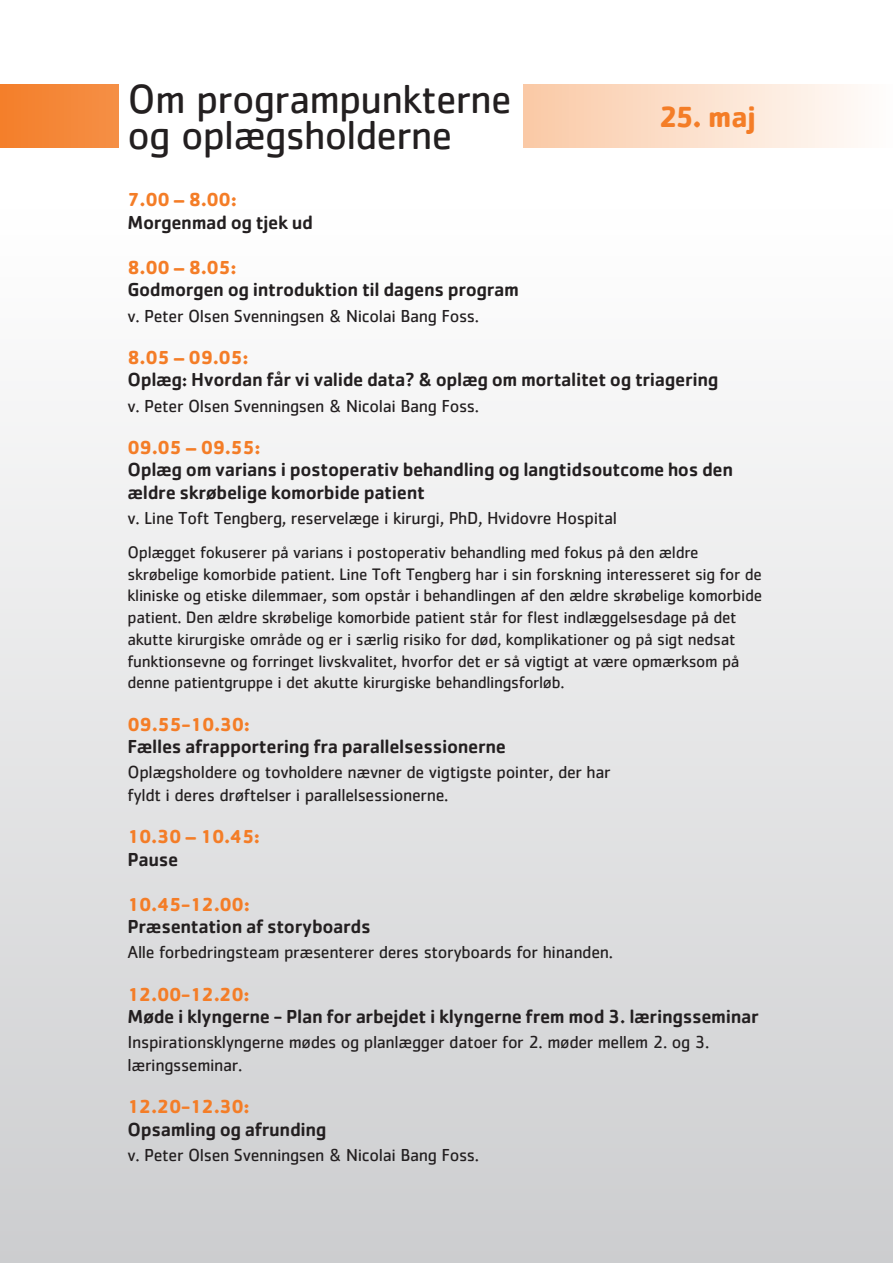
<style>
.page{position:relative;width:893px;height:1263px;background:#fff}
.page>*{position:absolute;margin:0;border:0;box-sizing:border-box;transform-origin:0 0}
.t1{font:42px "Cachet Std";letter-spacing:-.02em;color:#231f20}
.t2{font:700 30px "Cachet Pro";color:#f47d27}
.t3{font:500 19.5px/22.5px "Cachet Std";letter-spacing:-.02em;color:#231f20}
.t4{font:700 19.5px "Cachet Std";letter-spacing:-.02em;color:#f47d27}
.t5{font:18px/22.5px "Cachet Std";letter-spacing:-.02em;color:#231f20}
.t6{font:17.25px/21.8px "Cachet Std";letter-spacing:-.02em;color:#231f20}
</style>
<div class="page">
<div style="left:0;top:209px;width:893px;height:1054px;background:linear-gradient(to bottom,#fff,#cccdcf)"></div>
<svg style="left:0;top:84px;width:858px;height:64px;background:#f9c9a5"></svg>
<div style="left:119px;top:72px;width:404px;height:119px;background:#fff"></div>
<h1 class="t1" style="left:128px;top:74px;width:386px">Om programpunkterne</h1>
<h2 class="t2" style="left:660px;top:98px;width:97px">25. maj</h2>
<h1 class="t1" style="left:128px;top:110px;width:326px">og oplægsholderne</h1>
<p class="t4" style="left:128px;top:187px;width:111px">7.00 – 8.00:</p>
<p class="t3" style="left:128px;top:211px;width:187px">Morgenmad og tjek ud</p>
<p class="t4" style="left:128px;top:255px;width:111px">8.00 – 8.05:</p>
<p class="t3" style="left:128px;top:278px;width:393px">Godmorgen og introduktion til dagens program</p>
<p class="t5" style="left:128px;top:304px;width:353px">v. Peter Olsen Svenningsen &amp; Nicolai Bang Foss.</p>
<p class="t4" style="left:128px;top:345px;width:123px">8.05 – 09.05:</p>
<p class="t3" style="left:128px;top:368px;width:592px">Oplæg: Hvordan får vi valide data? &amp; oplæg om mortalitet og triagering</p>
<p class="t5" style="left:128px;top:394px;width:353px">v. Peter Olsen Svenningsen &amp; Nicolai Bang Foss.</p>
<p class="t4" style="left:128px;top:435px;width:135px">09.05 – 09.55:</p>
<p class="t3" style="left:128px;top:458px;width:607px">Oplæg om varians i postoperativ behandling og langtidsoutcome hos den ældre skrøbelige komorbide patient</p>
<p class="t5" style="left:128px;top:506px;width:491px">v. Line Toft Tengberg, reservelæge i kirurgi, PhD, Hvidovre Hospital</p>
<p class="t6" style="left:128px;top:541px;width:636px">Oplægget fokuserer på varians i postoperativ behandling med fokus på den ældre skrøbelige komorbide patient. Line Toft Tengberg har i sin forskning interesseret sig for de kliniske og etiske dilemmaer, som opstår i behandlingen af den ældre skrøbelige komorbide patient. Den ældre skrøbelige komorbide patient står for flest indlæggelsesdage på det akutte kirurgiske område og er i særlig risiko for død, komplikationer og på sigt nedsat funktionsevne og forringet livskvalitet, hvorfor det er så vigtigt at være opmærksom på denne patientgruppe i det akutte kirurgiske behandlingsforløb.</p>
<p class="t4" style="left:128px;top:711px;width:124px">09.55-10.30:</p>
<p class="t3" style="left:128px;top:735px;width:380px">Fælles afrapportering fra parallelsessionerne</p>
<p class="t5" style="left:128px;top:761px;width:485px">Oplægsholdere og tovholdere nævner de vigtigste pointer, der har fyldt i deres drøftelser i parallelsessionerne.</p>
<p class="t4" style="left:128px;top:824px;width:134px">10.30 – 10.45:</p>
<p class="t3" style="left:128px;top:847px;width:52px">Pause</p>
<p class="t4" style="left:128px;top:891px;width:124px">10.45-12.00:</p>
<p class="t3" style="left:128px;top:915px;width:245px">Præsentation af storyboards</p>
<p class="t5" style="left:128px;top:941px;width:487px">Alle forbedringsteam præsenterer deres storyboards for hinanden.</p>
<p class="t4" style="left:128px;top:981px;width:124px">12.00-12.20:</p>
<p class="t3" style="left:128px;top:1005px;width:633px">Møde i klyngerne - Plan for arbejdet i klyngerne frem mod 3. læringsseminar</p>
<p class="t5" style="left:128px;top:1031px;width:583px">Inspirationsklyngerne mødes og planlægger datoer for 2. møder mellem 2. og 3. læringsseminar.</p>
<p class="t4" style="left:128px;top:1094px;width:124px">12.20-12.30:</p>
<p class="t3" style="left:128px;top:1117px;width:201px">Opsamling og afrunding</p>
<p class="t5" style="left:128px;top:1143px;width:353px">v. Peter Olsen Svenningsen &amp; Nicolai Bang Foss.</p>
</div>
